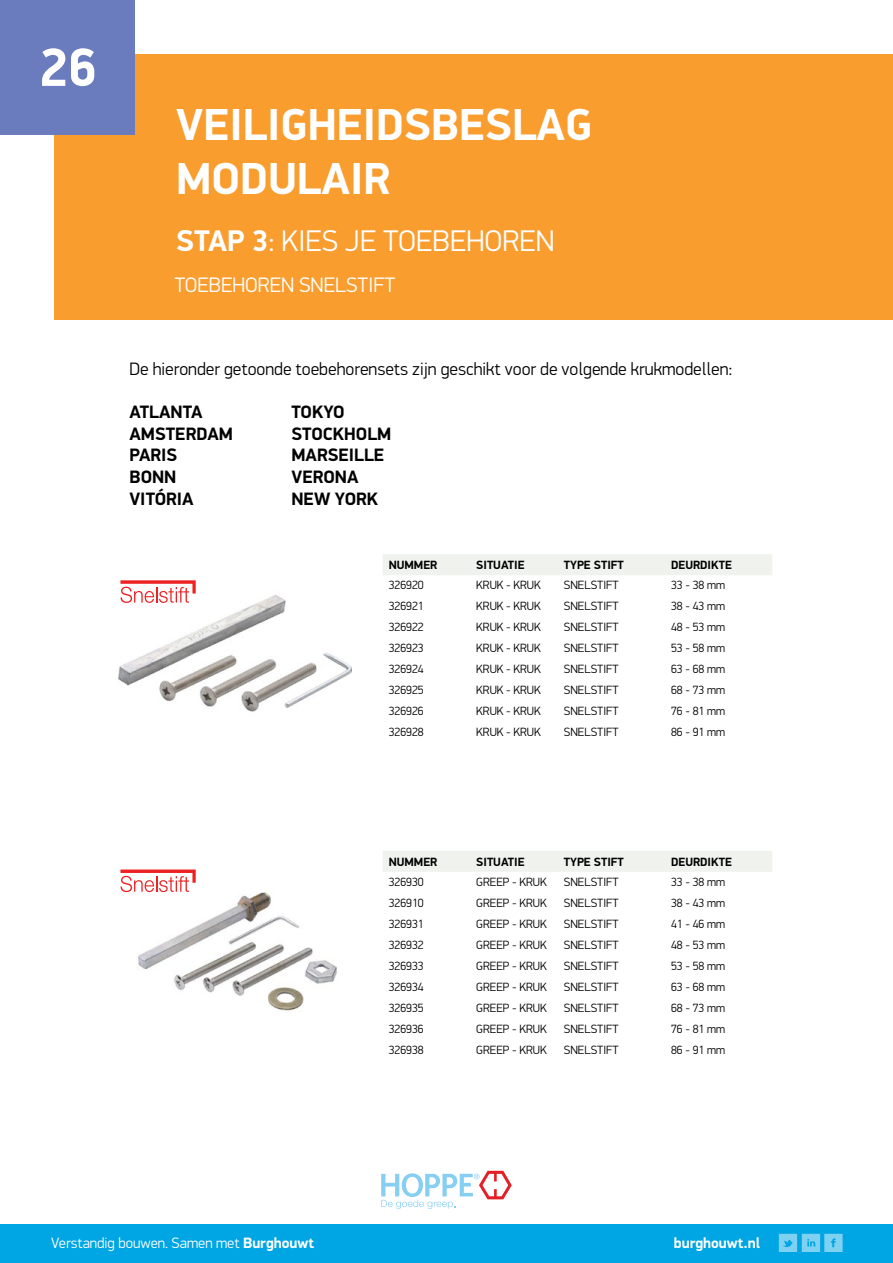
<style>
.page{position:relative;width:893px;height:1263px;background:#fff}
.page>*{position:absolute;margin:0;border:0;box-sizing:border-box;transform-origin:0 0}
.t1{font:700 54px "PF Din Display Pro";color:#fff}
.t2{font:700 45px/54px "PF Din Display Pro";color:#fff}
.t3{font:300 30px "PF Din Display Pro";color:#fff}
.t4{font:300 21px "PF Din Display Pro";color:#fff}
.t5{font:300 18px "PF Din Display Pro";color:#000}
.t6{font:700 18px "PF Din Display Pro";color:#000}
.t7{font:300 15px "PF Din Display Pro";color:#fff}
.t8{font:700 15px "PF Din Display Pro";color:#fff}
.t9{font:300 12px "PF Din Display Pro";color:#000}
.t10{font:700 12px "PF Din Display Pro";color:#000101}
.s1{font-weight:700}
</style>
<div class="page">
<div style="left:54px;top:54px;width:839px;height:266px;background:#f99d2f"></div>
<div style="left:0;top:1225px;width:893px;height:38px;background:#00a5e4"></div>
<div style="left:0;top:0;width:135px;height:135px;background:#6a7cbd"></div>
<svg style="left:779px;top:1234px;width:64px;height:18px"></svg>
<svg style="left:381px;top:1171px;width:131px;height:38px"></svg>
<div style="left:383px;top:554px;width:389px;height:21px;background:#f0f2ed"></div>
<div style="left:383px;top:851px;width:389px;height:21px;background:#f0f2ed"></div>
<img style="left:118px;top:595px;width:234px;height:117px">
<img style="left:126px;top:892px;width:211px;height:119px">
<svg style="left:120px;top:580px;width:76px;height:23px"></svg>
<svg style="left:120px;top:869px;width:76px;height:23px"></svg>
<h1 class="t1" style="left:39px;top:35px;width:59px">26</h1>
<h2 class="t2" style="left:176px;top:99px;width:418px">VEILIGHEIDSBESLAG<br>MODULAIR</h2>
<h3 class="t3" style="left:176px;top:224px;width:380px"><span class="s1">STAP 3</span>: KIES JE TOEBEHOREN</h3>
<h3 class="t4" style="left:174px;top:273px;width:222px">TOEBEHOREN SNELSTIFT</h3>
<h3 class="t5" style="left:129px;top:358px;width:605px">De hieronder getoonde toebehorensets zijn geschikt voor de volgende krukmodellen:</h3>
<h3 class="t6" style="left:129px;top:401px;width:75px">ATLANTA</h3>
<h3 class="t6" style="left:291px;top:401px;width:55px">TOKYO</h3>
<h3 class="t6" style="left:129px;top:423px;width:105px">AMSTERDAM</h3>
<h3 class="t6" style="left:291px;top:423px;width:101px">STOCKHOLM</h3>
<h3 class="t6" style="left:129px;top:444px;width:49px">PARIS</h3>
<h3 class="t6" style="left:291px;top:444px;width:94px">MARSEILLE</h3>
<h3 class="t6" style="left:129px;top:466px;width:49px">BONN</h3>
<h3 class="t6" style="left:291px;top:466px;width:69px">VERONA</h3>
<h3 class="t6" style="left:129px;top:487px;width:66px">VITÓRIA</h3>
<h3 class="t6" style="left:291px;top:487px;width:88px">NEW YORK</h3>
<p class="t10" style="left:389px;top:558px;width:50px">NUMMER</p>
<p class="t10" style="left:476px;top:558px;width:50px">SITUATIE</p>
<p class="t10" style="left:564px;top:558px;width:62px">TYPE STIFT</p>
<p class="t10" style="left:671px;top:558px;width:62px">DEURDIKTE</p>
<p class="t9" style="left:389px;top:578px;width:37px">326920</p>
<p class="t9" style="left:476px;top:578px;width:66px">KRUK - KRUK</p>
<p class="t9" style="left:564px;top:578px;width:56px">SNELSTIFT</p>
<p class="t9" style="left:671px;top:578px;width:55px">33 - 38 mm</p>
<p class="t9" style="left:389px;top:599px;width:37px">326921</p>
<p class="t9" style="left:476px;top:599px;width:66px">KRUK - KRUK</p>
<p class="t9" style="left:564px;top:599px;width:56px">SNELSTIFT</p>
<p class="t9" style="left:671px;top:599px;width:55px">38 - 43 mm</p>
<p class="t9" style="left:389px;top:620px;width:37px">326922</p>
<p class="t9" style="left:476px;top:620px;width:66px">KRUK - KRUK</p>
<p class="t9" style="left:564px;top:620px;width:56px">SNELSTIFT</p>
<p class="t9" style="left:671px;top:620px;width:55px">48 - 53 mm</p>
<p class="t9" style="left:389px;top:641px;width:37px">326923</p>
<p class="t9" style="left:476px;top:641px;width:66px">KRUK - KRUK</p>
<p class="t9" style="left:564px;top:641px;width:56px">SNELSTIFT</p>
<p class="t9" style="left:671px;top:641px;width:55px">53 - 58 mm</p>
<p class="t9" style="left:389px;top:662px;width:37px">326924</p>
<p class="t9" style="left:476px;top:662px;width:66px">KRUK - KRUK</p>
<p class="t9" style="left:564px;top:662px;width:56px">SNELSTIFT</p>
<p class="t9" style="left:671px;top:662px;width:55px">63 - 68 mm</p>
<p class="t9" style="left:389px;top:683px;width:37px">326925</p>
<p class="t9" style="left:476px;top:683px;width:66px">KRUK - KRUK</p>
<p class="t9" style="left:564px;top:683px;width:56px">SNELSTIFT</p>
<p class="t9" style="left:671px;top:683px;width:55px">68 - 73 mm</p>
<p class="t9" style="left:389px;top:704px;width:37px">326926</p>
<p class="t9" style="left:476px;top:704px;width:66px">KRUK - KRUK</p>
<p class="t9" style="left:564px;top:704px;width:56px">SNELSTIFT</p>
<p class="t9" style="left:671px;top:704px;width:55px">76 - 81 mm</p>
<p class="t9" style="left:389px;top:725px;width:37px">326928</p>
<p class="t9" style="left:476px;top:725px;width:66px">KRUK - KRUK</p>
<p class="t9" style="left:564px;top:725px;width:56px">SNELSTIFT</p>
<p class="t9" style="left:671px;top:725px;width:55px">86 - 91 mm</p>
<p class="t10" style="left:389px;top:854px;width:50px">NUMMER</p>
<p class="t10" style="left:476px;top:854px;width:50px">SITUATIE</p>
<p class="t10" style="left:564px;top:854px;width:62px">TYPE STIFT</p>
<p class="t10" style="left:671px;top:854px;width:62px">DEURDIKTE</p>
<p class="t9" style="left:389px;top:875px;width:37px">326930</p>
<p class="t9" style="left:476px;top:875px;width:72px">GREEP - KRUK</p>
<p class="t9" style="left:564px;top:875px;width:56px">SNELSTIFT</p>
<p class="t9" style="left:671px;top:875px;width:55px">33 - 38 mm</p>
<p class="t9" style="left:389px;top:896px;width:37px">326910</p>
<p class="t9" style="left:476px;top:896px;width:72px">GREEP - KRUK</p>
<p class="t9" style="left:564px;top:896px;width:56px">SNELSTIFT</p>
<p class="t9" style="left:671px;top:896px;width:55px">38 - 43 mm</p>
<p class="t9" style="left:389px;top:917px;width:37px">326931</p>
<p class="t9" style="left:476px;top:917px;width:72px">GREEP - KRUK</p>
<p class="t9" style="left:564px;top:917px;width:56px">SNELSTIFT</p>
<p class="t9" style="left:671px;top:917px;width:55px">41 - 46 mm</p>
<p class="t9" style="left:389px;top:938px;width:37px">326932</p>
<p class="t9" style="left:476px;top:938px;width:72px">GREEP - KRUK</p>
<p class="t9" style="left:564px;top:938px;width:56px">SNELSTIFT</p>
<p class="t9" style="left:671px;top:938px;width:55px">48 - 53 mm</p>
<p class="t9" style="left:389px;top:959px;width:37px">326933</p>
<p class="t9" style="left:476px;top:959px;width:72px">GREEP - KRUK</p>
<p class="t9" style="left:564px;top:959px;width:56px">SNELSTIFT</p>
<p class="t9" style="left:671px;top:959px;width:55px">53 - 58 mm</p>
<p class="t9" style="left:389px;top:980px;width:37px">326934</p>
<p class="t9" style="left:476px;top:980px;width:72px">GREEP - KRUK</p>
<p class="t9" style="left:564px;top:980px;width:56px">SNELSTIFT</p>
<p class="t9" style="left:671px;top:980px;width:55px">63 - 68 mm</p>
<p class="t9" style="left:389px;top:1001px;width:37px">326935</p>
<p class="t9" style="left:476px;top:1001px;width:72px">GREEP - KRUK</p>
<p class="t9" style="left:564px;top:1001px;width:56px">SNELSTIFT</p>
<p class="t9" style="left:671px;top:1001px;width:55px">68 - 73 mm</p>
<p class="t9" style="left:389px;top:1022px;width:37px">326936</p>
<p class="t9" style="left:476px;top:1022px;width:72px">GREEP - KRUK</p>
<p class="t9" style="left:564px;top:1022px;width:56px">SNELSTIFT</p>
<p class="t9" style="left:671px;top:1022px;width:55px">76 - 81 mm</p>
<p class="t9" style="left:389px;top:1043px;width:37px">326938</p>
<p class="t9" style="left:476px;top:1043px;width:72px">GREEP - KRUK</p>
<p class="t9" style="left:564px;top:1043px;width:56px">SNELSTIFT</p>
<p class="t9" style="left:671px;top:1043px;width:55px">86 - 91 mm</p>
<p class="t7" style="left:51px;top:1234px;width:265px">Verstandig bouwen. Samen met <span class="s1">Burghouwt</span></p>
<p class="t8" style="left:674px;top:1234px;width:88px">burghouwt.nl</p>
</div>
